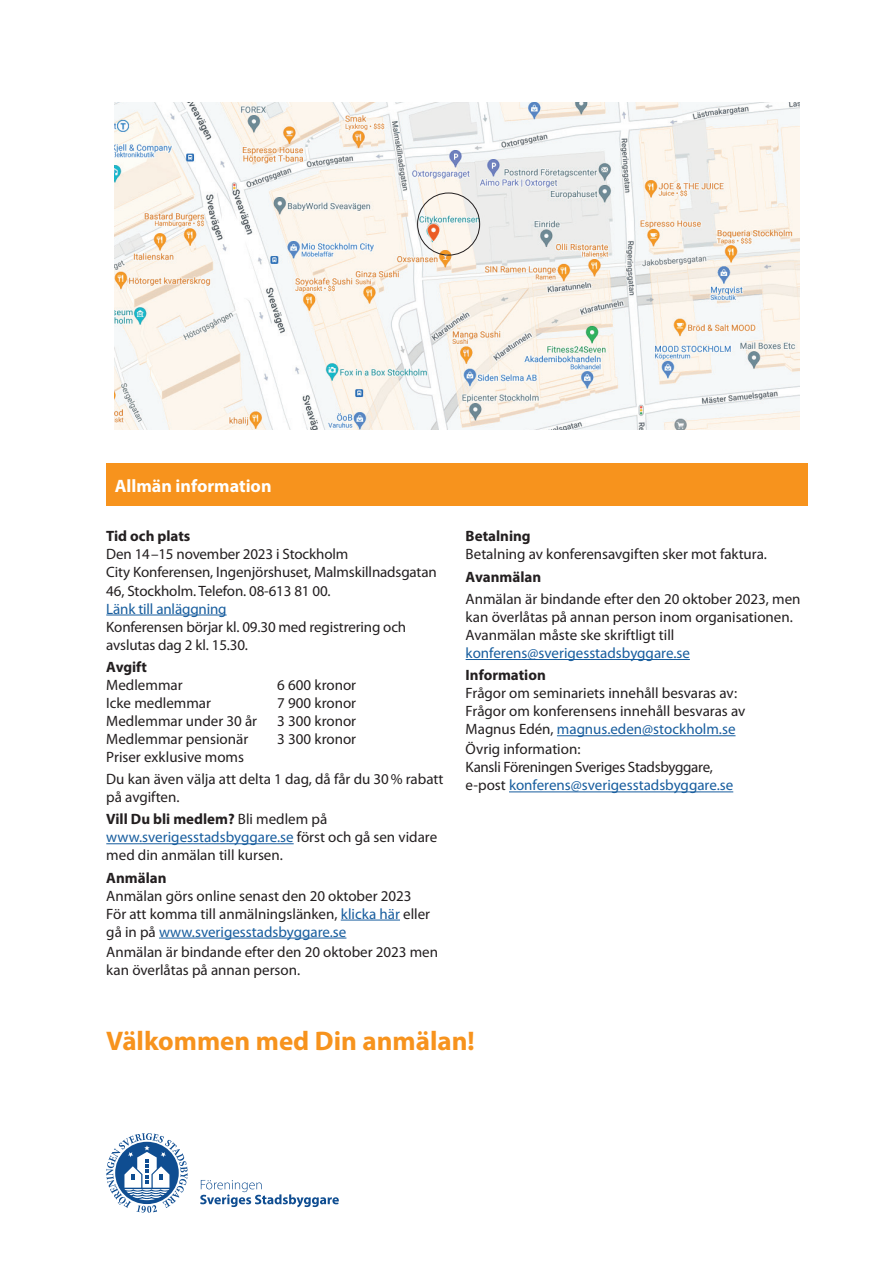
<style>
.page{position:relative;width:893px;height:1263px;background:#fff}
.page>*{position:absolute;margin:0;border:0;box-sizing:border-box;transform-origin:0 0}
.t1{font:700 27px "Myriad Pro";color:#f7931d}
.t2{font:700 18px "Myriad Pro";color:#fff}
.t3{font:15px/18px "Myriad Pro";color:#231f20}
.t4{font:700 15px "Myriad Pro";color:#231f20}
.t5{font:15px "Myriad Pro";color:#175d9e}
.s1{font-weight:700}
.s2{color:#175d9e}
</style>
<div class="page">
<hr style="left:106px;top:615px;width:121px;height:1px;background:#175d9e">
<hr style="left:106px;top:843px;width:188px;height:1px;background:#175d9e">
<hr style="left:341px;top:920px;width:59px;height:1px;background:#175d9e">
<hr style="left:159px;top:938px;width:187px;height:1px;background:#175d9e">
<hr style="left:466px;top:659px;width:224px;height:1px;background:#175d9e">
<hr style="left:557px;top:735px;width:178px;height:1px;background:#175d9e">
<hr style="left:509px;top:791px;width:224px;height:1px;background:#175d9e">
<div style="left:106px;top:463px;width:702px;height:43px;background:#f7931d"></div>
<svg style="left:106px;top:1133px;width:82px;height:80px"></svg>
<svg style="left:200px;top:1180px;width:139px;height:27px"></svg>
<img style="left:115px;top:102px;width:684px;height:327px">
<div style="left:417px;top:193px;width:63px;height:62px;border:1px solid #231f20;border-radius:50%"></div>
<p class="t2" style="left:115px;top:474px;width:158px">Allmän information</p>
<p class="t4" style="left:106px;top:527px;width:86px">Tid och plats</p>
<p class="t3" style="left:106px;top:546px;width:332px">Den 14–15 november 2023 i Stockholm<br>City Konferensen, Ingenjörshuset, Malmskillnadsgatan<br>46, Stockholm. Telefon. 08-613 81 00.</p>
<p class="t5" style="left:106px;top:600px;width:122px">Länk till anläggning</p>
<p class="t3" style="left:106px;top:618px;width:301px">Konferensen börjar kl. 09.30 med registrering och avslutas dag 2 kl. 15.30.</p>
<p class="t4" style="left:106px;top:657px;width:42px">Avgift</p>
<p class="t3" style="left:106px;top:676px;width:78px">Medlemmar</p>
<p class="t3" style="left:277px;top:676px;width:80px">6 600 kronor</p>
<p class="t3" style="left:106px;top:694px;width:106px">Icke medlemmar</p>
<p class="t3" style="left:277px;top:694px;width:80px">7 900 kronor</p>
<p class="t3" style="left:106px;top:712px;width:152px">Medlemmar under 30 år</p>
<p class="t3" style="left:277px;top:712px;width:80px">3 300 kronor</p>
<p class="t3" style="left:106px;top:730px;width:144px">Medlemmar pensionär</p>
<p class="t3" style="left:277px;top:730px;width:80px">3 300 kronor</p>
<p class="t3" style="left:106px;top:746px;width:339px;line-height:22.2px">Priser exklusive moms<br>Du kan även välja att delta 1 dag, då får du 30 % rabatt</p>
<p class="t3" style="left:106px;top:786px;width:222px;line-height:22.2px">på avgiften.<br><span class="s1">Vill Du bli medlem?</span> Bli medlem på</p>
<p class="t3" style="left:106px;top:828px;width:332px"><span class="s2">www.sverigesstadsbyggare.se</span> först och gå sen vidare med din anmälan till kursen.</p>
<p class="t4" style="left:106px;top:868px;width:62px">Anmälan</p>
<p class="t3" style="left:106px;top:887px;width:325px">Anmälan görs online senast den 20 oktober 2023<br>För att komma till anmälningslänken, <span class="s2">klicka här</span> eller gå in på <span class="s2">www.sverigesstadsbyggare.se</span></p>
<p class="t3" style="left:106px;top:943px;width:333px">Anmälan är bindande efter den 20 oktober 2023 men kan överlåtas på annan person.</p>
<p class="t4" style="left:466px;top:527px;width:67px">Betalning</p>
<p class="t3" style="left:466px;top:546px;width:303px">Betalning av konferensavgiften sker mot faktura.</p>
<p class="t4" style="left:466px;top:567px;width:77px">Avanmälan</p>
<p class="t3" style="left:466px;top:590px;width:336px">Anmälan är bindande efter den 20 oktober 2023, men kan överlåtas på annan person inom organisationen.<br>Avanmälan måste ske skriftligt till</p>
<p class="t5" style="left:466px;top:645px;width:226px">konferens@sverigesstadsbyggare.se</p>
<p class="t4" style="left:466px;top:665px;width:82px">Information</p>
<p class="t3" style="left:466px;top:684px;width:281px">Frågor om seminariets innehåll besvaras av:<br>Frågor om konferensens innehåll besvaras av<br>Magnus Edén, <span class="s2">magnus.eden@stockholm.se</span></p>
<p class="t3" style="left:466px;top:741px;width:269px">Övrig information:<br>Kansli Föreningen Sveriges Stadsbyggare, e-post <span class="s2">konferens@sverigesstadsbyggare.se</span></p>
<h1 class="t1" style="left:106px;top:1024px;width:370px">Välkommen med Din anmälan!</h1>
</div>
